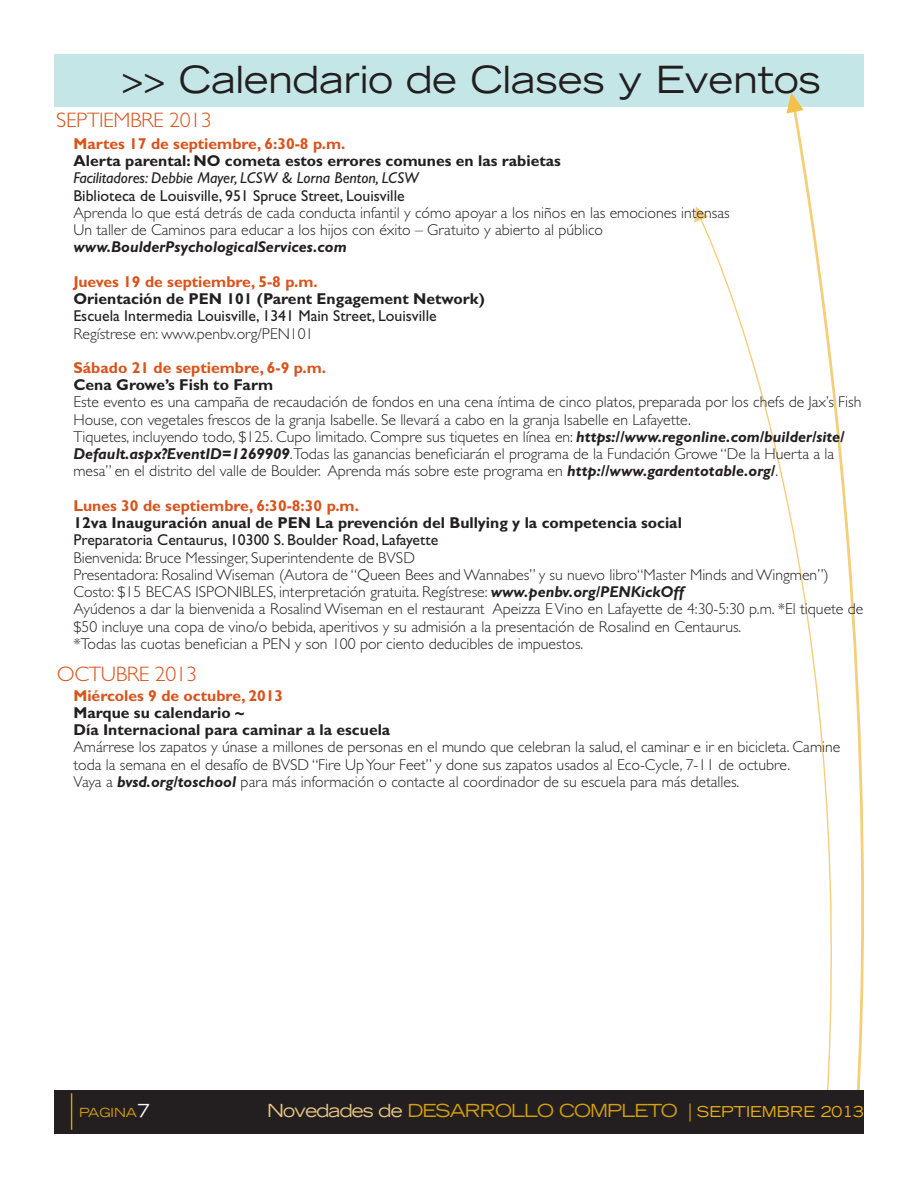
<style>
.page{position:relative;width:918px;height:1188px;background:#fff}
.page>*{position:absolute;margin:0;border:0;box-sizing:border-box;transform-origin:0 0}
.t1{font:expanded 37.5px "Trade Gothic LT Std";color:#231f20}
.t2{font:300 21px "Gill Sans Std";letter-spacing:-.02em;color:#d9531c;scale:1.04 1}
.t3{font:expanded 18px "Trade Gothic LT Std";letter-spacing:-.05em;color:#d49f0c}
.t4{font:300 15.75px/17.2px "Gill Sans Std";color:#231f20}
.t5{font:700 15.75px/17.2px "Gill Sans Std";color:#231f20}
.t6{font:15.75px "Gill Sans Std";color:#231f20}
.t7{font:700 15.75px "Gill Sans Std";color:#d9531c}
.t8{font:italic 15.75px "Gill Sans Std";color:#231f20}
.t9{font:italic 700 15.75px "Gill Sans Std";color:#231f20}
.t10{font:expanded 12.6px "Trade Gothic LT Std";color:#d49f0c}
.s1{font-weight:700;font-style:italic}
.s2{font-size:18px;color:#fff}
.s3{color:#eac884}
.s4{font-size:15px;color:#efb211}
</style>
<div class="page">
<div style="left:54px;top:54px;width:810px;height:53px;background:#c5e6e7"></div>
<svg style="left:701px;top:214px;width:163px;height:876px"></svg>
<svg style="left:694px;top:207px;width:14px;height:15px"></svg>
<svg style="left:786px;top:92px;width:18px;height:21px"></svg>
<div style="left:54px;top:1090px;width:810px;height:44px;background:#231f20"></div>
<hr style="left:71px;top:1093px;width:1px;height:37px;background:#d49f0c">
<h1 class="t1" style="left:122px;top:55px;width:701px">&gt;&gt; Calendario de Clases y Eventos</h1>
<h2 class="t2" style="left:56px;top:108px;width:151px">SEPTIEMBRE 2013</h2>
<p class="t7" style="left:73px;top:134px;width:273px">Martes 17 de septiembre, 6:30-8 p.m.</p>
<p class="t5" style="left:73px;top:152px;width:489px">Alerta parental: NO cometa estos errores comunes en las rabietas</p>
<p class="t8" style="left:73px;top:169px;width:347px">Facilitadores: Debbie Mayer, LCSW &amp; Lorna Benton, LCSW</p>
<p class="t6" style="left:73px;top:186px;width:333px">Biblioteca de Louisville, 951 Spruce Street, Louisville</p>
<p class="t4" style="left:73px;top:204px;width:658px">Aprenda lo que está detrás de cada conducta infantil y cómo apoyar a los niños en las emociones intensas<br>Un taller de Caminos para educar a los hijos con éxito – Gratuito y abierto al público</p>
<p class="t9" style="left:73px;top:238px;width:275px">www.BoulderPsychologicalServices.com</p>
<p class="t7" style="left:73px;top:272px;width:246px">Jueves 19 de septiembre, 5-8 p.m.</p>
<p class="t5" style="left:73px;top:290px;width:413px">Orientación de PEN 101 (Parent Engagement Network)</p>
<p class="t6" style="left:73px;top:307px;width:365px">Escuela Intermedia Louisville, 1341 Main Street, Louisville</p>
<p class="t4" style="left:73px;top:325px;width:242px">Regístrese en: www.penbv.org/PEN101</p>
<p class="t7" style="left:73px;top:358px;width:254px">Sábado 21 de septiembre, 6-9 p.m.</p>
<p class="t5" style="left:73px;top:376px;width:201px">Cena Growe’s Fish to Farm</p>
<p class="t4" style="left:73px;top:394px;width:790px">Este evento es una campaña de recaudación de fondos en una cena íntima de cinco platos, preparada por los chefs de Jax’s Fish House, con vegetales frescos de la granja Isabelle. Se llevará a cabo en la granja Isabelle en Lafayette.<br>Tiquetes, incluyendo todo, $125. Cupo limitado. Compre sus tiquetes en línea en: <span class="s1">https://www.regonline.com/builder/site/ Default.aspx?EventID=1269909</span>.Todas las ganancias beneficiarán el programa de la Fundación Growe “De la Huerta a la mesa” en el distrito del valle de Boulder. Aprenda más sobre este programa en <span class="s1">http://www.gardentotable.org/</span>.</p>
<p class="t7" style="left:73px;top:496px;width:287px">Lunes 30 de septiembre, 6:30-8:30 p.m.</p>
<p class="t5" style="left:73px;top:514px;width:610px">12va Inauguración anual de PEN La prevención del Bullying y la competencia social</p>
<p class="t6" style="left:73px;top:531px;width:366px">Preparatoria Centaurus, 10300 S. Boulder Road, Lafayette</p>
<p class="t4" style="left:73px;top:549px;width:792px">Bienvenida: Bruce Messinger, Superintendente de BVSD<br>Presentadora: Rosalind Wiseman (Autora de “Queen Bees and Wannabes” y su nuevo libro“Master Minds and Wingmen”)<br>Costo: $15 BECAS ISPONIBLES, interpretación gratuita. Regístrese: <span class="s1">www.penbv.org/PENKickOff<br></span>Ayúdenos a dar la bienvenida a Rosalind Wiseman en el restaurant Apeizza E Vino en Lafayette de 4:30-5:30 p.m. *El tiquete de $50 incluye una copa de vino/o bebida, aperitivos y su admisión a la presentación de Rosalind en Centaurus.<br>*Todas las cuotas benefician a PEN y son 100 por ciento deducibles de impuestos.</p>
<p class="t7" style="left:73px;top:686px;width:211px">Miércoles 9 de octubre, 2013</p>
<p class="t5" style="left:73px;top:704px;width:318px">Marque su calendario ~<br>Día Internacional para caminar a la escuela</p>
<p class="t4" style="left:73px;top:739px;width:768px">Amárrese los zapatos y únase a millones de personas en el mundo que celebran la salud, el caminar e ir en bicicleta. Camine toda la semana en el desafío de BVSD “Fire Up Your Feet” y done sus zapatos usados al Eco-Cycle, 7-11 de octubre.<br>Vaya a <span class="s1">bvsd.org/toschool</span> para más información o contacte al coordinador de su escuela para más detalles.</p>
<h2 class="t2" style="left:57px;top:662px;width:136px">OCTUBRE 2013</h2>
<p class="t10" style="left:79px;top:1105px;width:73px">PAGINA<span class="s2">7</span></p>
<p class="t3" style="left:267px;top:1099px;width:598px"><span class="s3">Novedades de</span> desarrollo completo | <span class="s4">septiemb re 2013</span></p>
</div>
